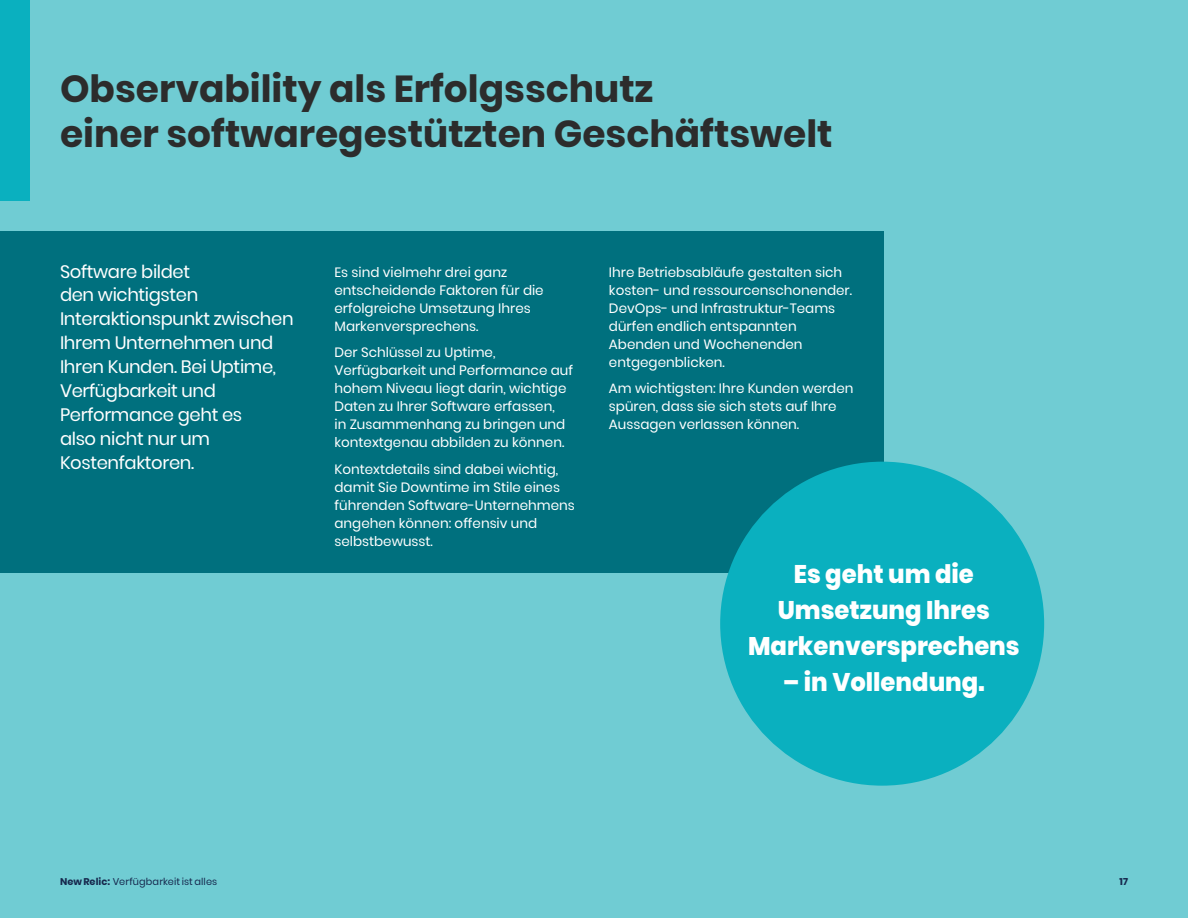
<style>
.page{position:relative;width:1188px;height:918px;background:#70ccd3}
.page>*{position:absolute;margin:0;border:0;box-sizing:border-box;transform-origin:0 0}
.t1{font:700 37.5px/45px "Poppins";color:#2c2c2c}
.t2{font:800 25.5px/36px "Poppins";color:#fff;text-align:center;scale:.95 1}
.t3{font:18px/24px "Poppins";letter-spacing:-.02em;color:#fff}
.t4{font:13.5px/18px "Poppins";color:#fff}
.t5{font:9.75px "Poppins";letter-spacing:.01em;color:#16284d}
.t6{font:700 9.75px "Poppins";color:#16284d}
.s1{font-weight:700}
</style>
<div class="page">
<div style="left:0;top:231px;width:884px;height:342px;background:#00707e"></div>
<div style="left:720px;top:462px;width:324px;height:324px;background:#0ab0bf;border-radius:50%"></div>
<div style="left:0;top:0;width:30px;height:201px;background:#0ab0bf"></div>
<h1 class="t1" style="left:60px;top:67px;width:774px">Observability als Erfolgsschutz<br>einer softwaregestützten Geschäftswelt</h1>
<h3 class="t3" style="left:60px;top:259px;width:235px">Software bildet<br>den wichtigsten<br>Interaktionspunkt zwischen<br>Ihrem Unternehmen und<br>Ihren Kunden. Bei Uptime,<br>Verfügbarkeit und<br>Performance geht es<br>also nicht nur um<br>Kostenfaktoren.</h3>
<p class="t4" style="left:334px;top:263px;width:211px">Es sind vielmehr drei ganz entscheidende Faktoren für die erfolgreiche Umsetzung Ihres<br>Markenversprechens.</p>
<p class="t4" style="left:334px;top:344px;width:240px">Der Schlüssel zu Uptime,<br>Verfügbarkeit und Performance auf hohem Niveau liegt darin, wichtige<br>Daten zu Ihrer Software erfassen,<br>in Zusammenhang zu bringen und kontextgenau abbilden zu können.</p>
<p class="t4" style="left:334px;top:460px;width:242px">Kontextdetails sind dabei wichtig, damit Sie Downtime im Stile eines führenden Software-Unternehmens angehen können: offensiv und selbstbewusst.</p>
<p class="t4" style="left:609px;top:263px;width:245px">Ihre Betriebsabläufe gestalten sich kosten- und ressourcenschonender.<br>DevOps- und Infrastruktur-Teams dürfen endlich entspannten<br>Abenden und Wochenenden entgegenblicken.</p>
<p class="t4" style="left:609px;top:379px;width:246px">Am wichtigsten: Ihre Kunden werden spüren, dass sie sich stets auf Ihre<br>Aussagen verlassen können.</p>
<h2 class="t2" style="left:748px;top:556px;width:287px">Es geht um die<br>Umsetzung Ihres<br>Markenversprechens</h2>
<h2 class="t2" style="left:783px;top:664px;width:214px">– in Vollendung.</h2>
<p class="t5" style="left:60px;top:876px;width:159px"><span class="s1">New Relic:</span> Verfügbarkeit ist alles</p>
<p class="t6" style="left:1119px;top:876px;width:10px">17</p>
</div>
